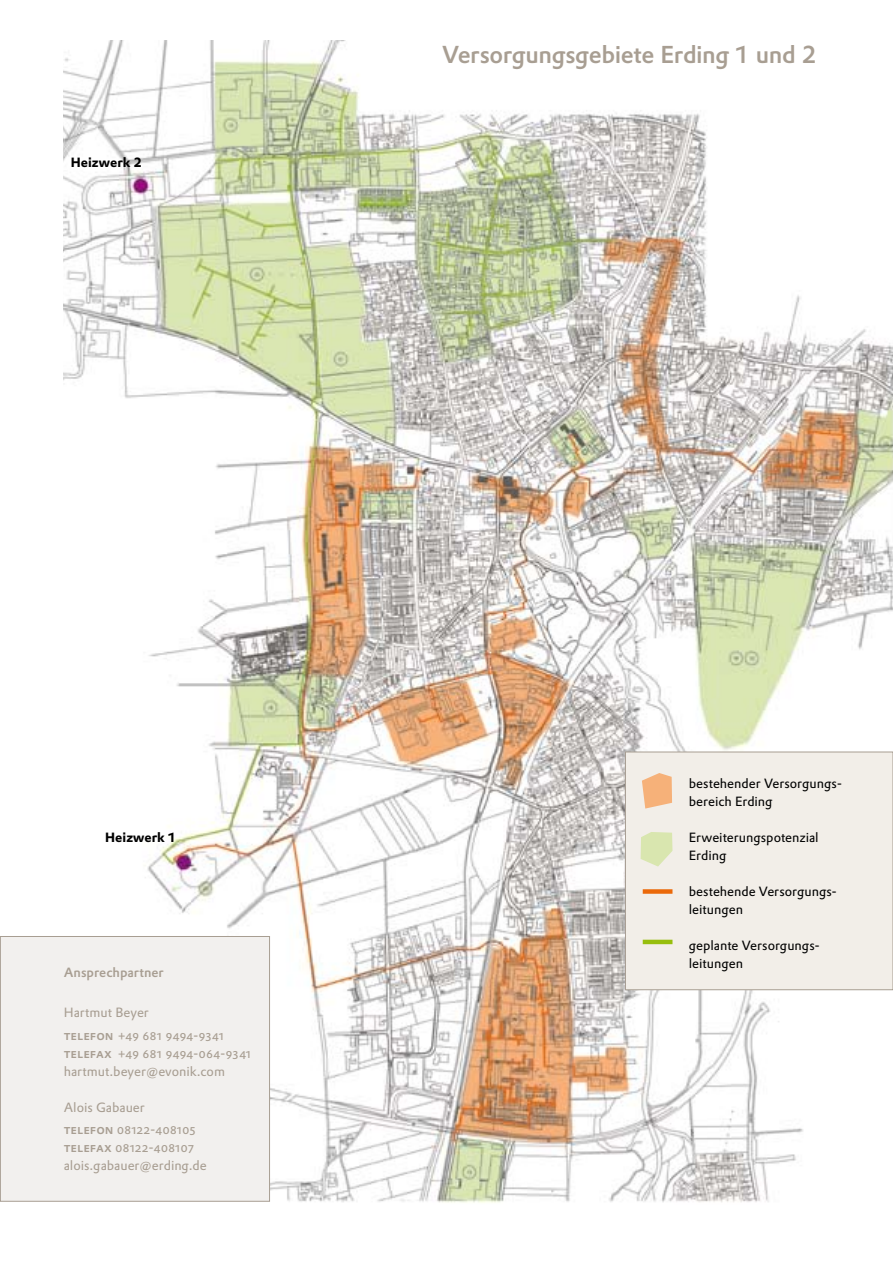
<style>
.page{position:relative;width:893px;height:1263px;background:#fff}
.page>*{position:absolute;margin:0;border:0;box-sizing:border-box;transform-origin:0 0}
.t1{font:500 24px "DTL Prokyon TPRO";letter-spacing:-.02em;color:#a89e92}
.t2{font:13.2px/22.5px "DTL Prokyon TPRO";letter-spacing:-.005em;color:#a89e92}
.t3{font:13.2px/18px "DTL Prokyon TPRO";letter-spacing:-.005em;color:#000}
.t4{font:700 13.2px "DTL Prokyon TPRO";color:#000}
.t5{font:500 13.2px "DTL Prokyon TPRO";color:#a89e92}
.s1{font-weight:500}
</style>
<div class="page">
<img style="left:64px;top:40px;width:829px;height:1163px">
<div style="left:625px;top:752px;width:268px;height:238px;background:#f2eee8"></div>
<div style="left:625px;top:752px;width:268px;height:238px;border:1px solid #a89e92"></div>
<svg style="left:642px;top:773px;width:30px;height:35px"></svg>
<svg style="left:641px;top:832px;width:31px;height:34px"></svg>
<div style="left:643px;top:889px;width:29px;height:5px;background:#eb690a"></div>
<hr style="left:643px;top:940px;width:29px;height:4px;background:#97be0d">
<div style="left:22px;top:995px;width:245px;height:268px;background:#fff"></div>
<div style="left:0;top:936px;width:270px;height:265px;background:#f2f0ee"></div>
<div style="left:0;top:936px;width:270px;height:266px;border:1px solid #a89e92"></div>
<p class="t4" style="left:71px;top:153px;width:72px">Heizwerk 2</p>
<h1 class="t1" style="left:442px;top:39px;width:376px">Versorgungsgebiete Erding 1 und 2</h1>
<p class="t4" style="left:105px;top:828px;width:72px">Heizwerk 1</p>
<p class="t5" style="left:64px;top:963px;width:101px">Ansprechpartner</p>
<p class="t2" style="left:64px;top:1001px;width:162px">Hartmut Beyer<br><span class="s1">telefon</span> +49 681 9494-9341</p>
<p class="t2" style="left:64px;top:1044px;width:189px;line-height:18px"><span class="s1">telefax</span> +49 681 9494-064-9341 hartmut.beyer@evonik.com</p>
<p class="t2" style="left:64px;top:1095px;width:134px">Alois Gabauer <span class="s1">telefon</span> 08122-408105</p>
<p class="t2" style="left:64px;top:1138px;width:145px;line-height:18px"><span class="s1">telefax</span> 08122-408107 alois.gabauer@erding.de</p>
<p class="t3" style="left:689px;top:774px;width:155px">bestehender Versorgungs&shy;bereich Erding</p>
<p class="t3" style="left:689px;top:828px;width:131px">Erweiterungspotenzial<br>Erding</p>
<p class="t3" style="left:689px;top:882px;width:150px">bestehende Versorgungs&shy;leitungen</p>
<p class="t3" style="left:689px;top:936px;width:133px">geplante Versorgungs&shy;leitungen</p>
</div>
